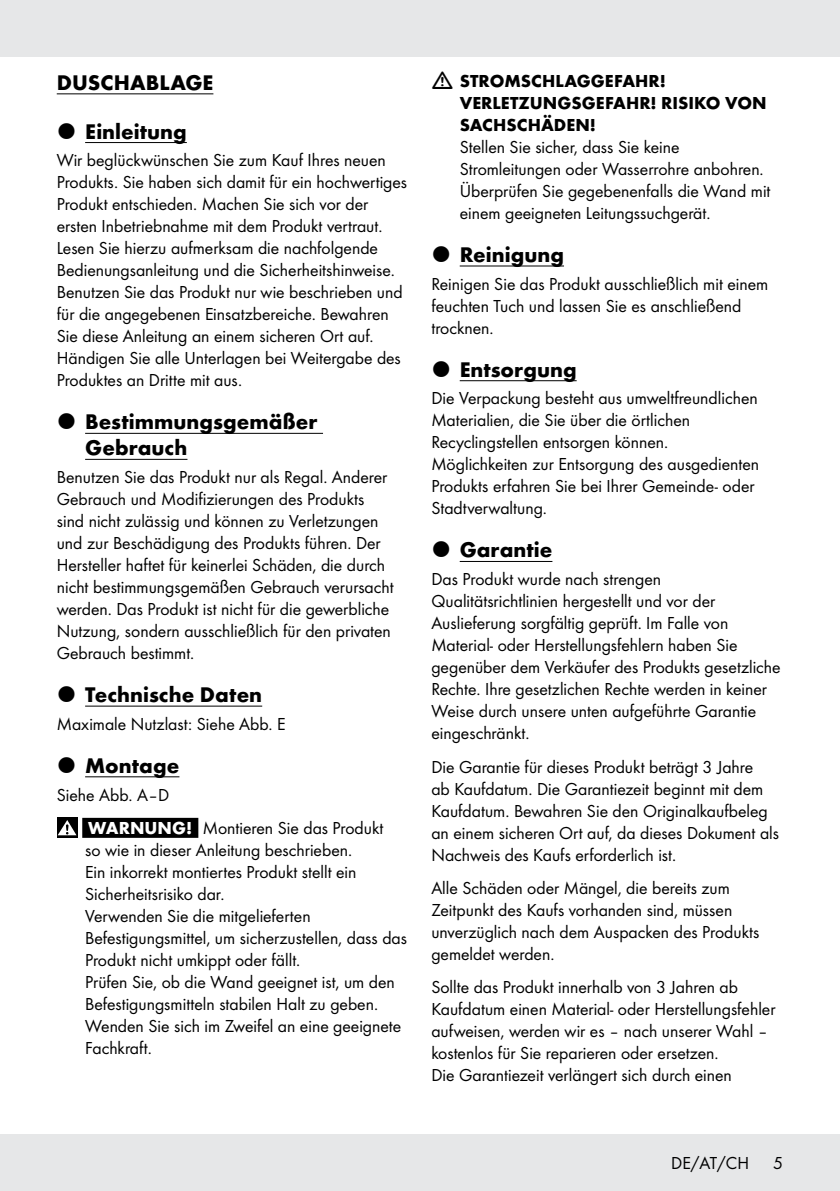
<style>
.page{position:relative;width:840px;height:1191px;background:#fff}
.page>*{position:absolute;margin:0;border:0;box-sizing:border-box;transform-origin:0 0}
.t1{font:700 22px/26px "Futura";color:#000}
.t2{font:18px/22px "Futura Boo";color:#000}
.t3{font:700 18px/22px "Futura";color:#000}
.s1{font-family:"Futura";font-weight:700;color:#fff}
</style>
<div class="page">
<div style="left:0;top:1134px;width:839px;height:57px;background:#e6e7e8"></div>
<div style="left:0;top:0;width:839px;height:57px;background:#e6e7e8"></div>
<hr style="left:57px;top:93px;width:156px;height:1px;background:#000">
<hr style="left:85px;top:142px;width:102px;height:1px;background:#000">
<hr style="left:85px;top:433px;width:238px;height:1px;background:#000">
<hr style="left:85px;top:459px;width:102px;height:1px;background:#000">
<hr style="left:85px;top:705px;width:177px;height:1px;background:#000">
<hr style="left:85px;top:776px;width:94px;height:1px;background:#000">
<div style="left:82px;top:818px;width:116px;height:20px;background:#000"></div>
<svg style="left:57px;top:817px;width:21px;height:21px"></svg>
<svg style="left:58px;top:820px;width:18px;height:15px"></svg>
<hr style="left:459px;top:265px;width:104px;height:1px;background:#000">
<hr style="left:459px;top:380px;width:117px;height:1px;background:#000">
<hr style="left:459px;top:561px;width:93px;height:1px;background:#000">
<p class="t1" style="left:57px;top:68px;width:158px">DUSCHABLAGE</p>
<p class="t1" style="left:85px;top:116px;width:103px">Einleitung</p>
<p class="t2" style="left:57px;top:148px;width:352px">Wir beglückwünschen Sie zum Kauf Ihres neuen Produkts. Sie haben sich damit für ein hochwertiges Produkt entschieden. Machen Sie sich vor der ersten Inbetriebnahme mit dem Produkt vertraut.<br>Lesen Sie hierzu aufmerksam die nachfolgende Bedienungsanleitung und die Sicherheitshinweise.<br>Benutzen Sie das Produkt nur wie beschrieben und für die angegebenen Einsatzbereiche. Bewahren Sie diese Anleitung an einem sicheren Ort auf.<br>Händigen Sie alle Unterlagen bei Weitergabe des Produktes an Dritte mit aus.</p>
<p class="t1" style="left:85px;top:407px;width:234px">Bestimmungsgemäßer<br>Gebrauch</p>
<p class="t2" style="left:57px;top:465px;width:338px">Benutzen Sie das Produkt nur als Regal. Anderer Gebrauch und Modifizierungen des Produkts sind nicht zulässig und können zu Verletzungen und zur Beschädigung des Produkts führen. Der Hersteller haftet für keinerlei Schäden, die durch nicht bestimmungsgemäßen Gebrauch verursacht werden. Das Produkt ist nicht für die gewerbliche Nutzung, sondern ausschließlich für den privaten Gebrauch bestimmt.</p>
<p class="t1" style="left:85px;top:680px;width:178px">Technische Daten</p>
<p class="t2" style="left:57px;top:712px;width:230px">Maximale Nutzlast: Siehe Abb. E</p>
<p class="t1" style="left:85px;top:751px;width:96px">Montage</p>
<p class="t2" style="left:88px;top:777px;width:296px;line-height:33.4px;text-indent:-31px">Siehe Abb. A–D<br><span class="s1">WARNUNG!</span> Montieren Sie das Produkt</p>
<p class="t2" style="left:85px;top:838px;width:323px">so wie in dieser Anleitung beschrieben.<br>Ein inkorrekt montiertes Produkt stellt ein Sicherheitsrisiko dar.<br>Verwenden Sie die mitgelieferten Befestigungsmittel, um sicherzustellen, dass das Produkt nicht umkippt oder fällt.<br>Prüfen Sie, ob die Wand geeignet ist, um den Befestigungsmitteln stabilen Halt zu geben.<br>Wenden Sie sich im Zweifel an eine geeignete Fachkraft.</p>
<p class="t3" style="left:459px;top:69px;width:308px">STROMSCHLAGGEFAHR!<br>VERLETZUNGSGEFAHR! RISIKO VON<br>SACHSCHÄDEN!</p>
<p class="t2" style="left:459px;top:135px;width:312px">Stellen Sie sicher, dass Sie keine Stromleitungen oder Wasserrohre anbohren.<br>Überprüfen Sie gegebenenfalls die Wand mit einem geeigneten Leitungssuchgerät.</p>
<p class="t1" style="left:459px;top:240px;width:106px">Reinigung</p>
<p class="t2" style="left:431px;top:272px;width:338px">Reinigen Sie das Produkt ausschließlich mit einem feuchten Tuch und lassen Sie es anschließend trocknen.</p>
<p class="t1" style="left:459px;top:355px;width:118px">Entsorgung</p>
<p class="t2" style="left:431px;top:386px;width:329px">Die Verpackung besteht aus umweltfreundlichen Materialien, die Sie über die örtlichen Recyclingstellen entsorgen können.<br>Möglichkeiten zur Entsorgung des ausgedienten Produkts erfahren Sie bei Ihrer Gemeinde- oder Stadtverwaltung.</p>
<p class="t1" style="left:459px;top:535px;width:94px">Garantie</p>
<p class="t2" style="left:431px;top:567px;width:350px">Das Produkt wurde nach strengen Qualitätsrichtlinien hergestellt und vor der Auslieferung sorgfältig geprüft. Im Falle von Material- oder Herstellungsfehlern haben Sie gegenüber dem Verkäufer des Produkts gesetzliche Rechte. Ihre gesetzlichen Rechte werden in keiner Weise durch unsere unten aufgeführte Garantie eingeschränkt.</p>
<p class="t2" style="left:431px;top:754px;width:349px">Die Garantie für dieses Produkt beträgt 3 Jahre<br>ab Kaufdatum. Die Garantiezeit beginnt mit dem Kaufdatum. Bewahren Sie den Originalkaufbeleg an einem sicheren Ort auf, da dieses Dokument als Nachweis des Kaufs erforderlich ist.</p>
<p class="t2" style="left:431px;top:876px;width:329px">Alle Schäden oder Mängel, die bereits zum Zeitpunkt des Kaufs vorhanden sind, müssen unverzüglich nach dem Auspacken des Produkts gemeldet werden.</p>
<p class="t2" style="left:431px;top:975px;width:345px">Sollte das Produkt innerhalb von 3 Jahren ab Kaufdatum einen Material- oder Herstellungsfehler aufweisen, werden wir es – nach unserer Wahl – kostenlos für Sie reparieren oder ersetzen.<br>Die Garantiezeit verlängert sich durch einen</p>
<p class="t2" style="left:671px;top:1151px;width:79px">DE/AT/CH</p>
<p class="t2" style="left:772px;top:1151px;width:11px">5</p>
</div>
